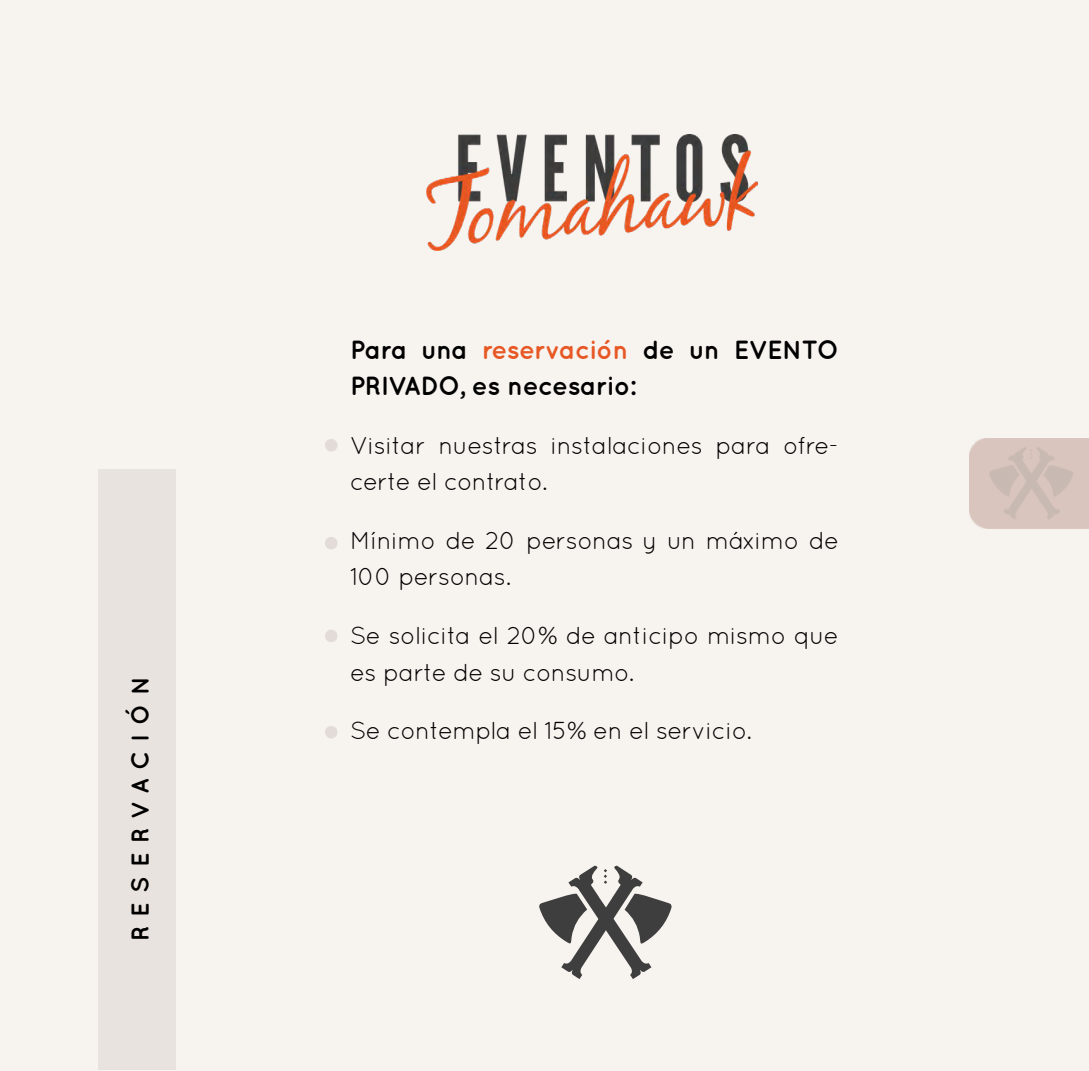
<style>
.page{position:relative;width:1089px;height:1071px;background:#fff}
.page>*{position:absolute;margin:0;border:0;box-sizing:border-box;transform-origin:0 0}
.t1{font:700 26.25px/36.4px "Quicksand";letter-spacing:-.02em;color:#000}
.t2{font:24.5px/36.4px "Quicksand";letter-spacing:-.02em;color:#000}
.t3{font:700 24.5px "Quicksand";letter-spacing:.38em;color:#000}
.s1{color:#e75825}
</style>
<div class="page">
<div style="left:0;top:0;width:1088px;height:1071px;background:#f7f3ef"></div>
<div style="left:98px;top:469px;width:78px;height:600px;background:#e9e3df"></div>
<img style="left:426px;top:135px;width:331px;height:115px">
<svg style="left:539px;top:865px;width:133px;height:114px"></svg>
<div style="left:325px;top:439px;width:12px;height:13px;background:#e2dbd7;border-radius:50%"></div>
<div style="left:325px;top:537px;width:12px;height:13px;background:#e2dbd7;border-radius:50%"></div>
<div style="left:325px;top:630px;width:12px;height:12px;background:#e2dbd7;border-radius:50%"></div>
<div style="left:325px;top:726px;width:12px;height:12px;background:#e2dbd7;border-radius:50%"></div>
<p class="t3" style="left:126px;top:941px;width:267px;rotate:-90deg">RESERVACIÓN</p>
<p class="t1" style="left:350px;top:330px;width:490px">Para una <span class="s1">reservación</span> de un EVENTO<br>PRIVADO, es necesario:</p>
<p class="t2" style="left:350px;top:427px;width:490px">Visitar nuestras instalaciones para ofre&shy;certe el contrato.</p>
<p class="t2" style="left:350px;top:522px;width:490px">Mínimo de 20 personas y un máximo de<br>100 personas.</p>
<p class="t2" style="left:350px;top:617px;width:490px">Se solicita el 20% de anticipo mismo que es parte de su consumo.</p>
<p class="t2" style="left:350px;top:712px;width:403px">Se contempla el 15% en el servicio.</p>
</div>
